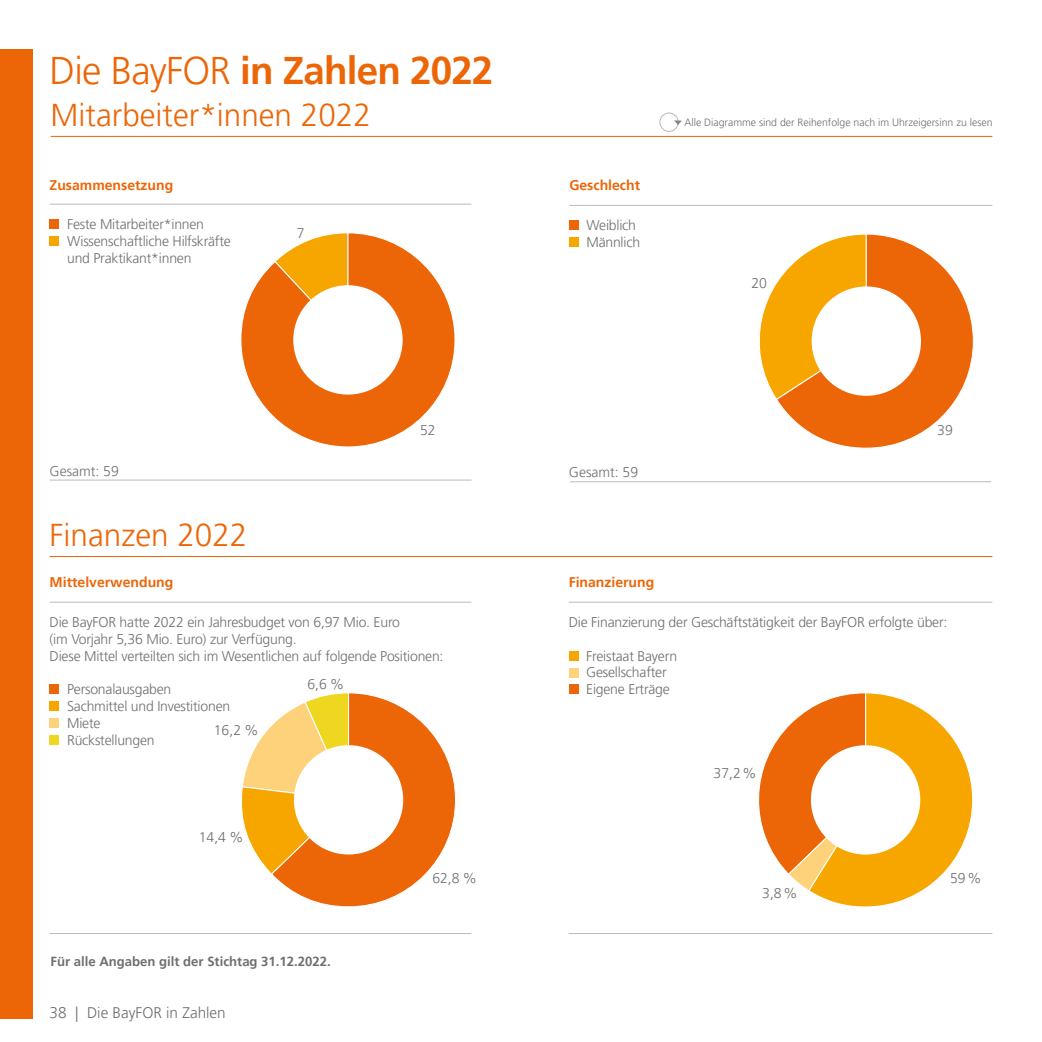
<style>
.page{position:relative;width:1042px;height:1042px;background:#fff}
.page>*{position:absolute;margin:0;border:0;box-sizing:border-box;transform-origin:0 0}
.t1{font:700 38.5px "Frutiger LT Pro";letter-spacing:-.02em;color:#ec6608}
.t2{font:300 31.5px "Frutiger LT Pro";color:#ec6608}
.t3{font:300 15.4px "Frutiger LT Pro";color:#706f6f}
.t4{font:300 14px/16.8px "Frutiger LT Pro";letter-spacing:-.015em;color:#706f6f}
.t5{font:700 14px "Frutiger LT Pro";color:#ec6608}
.t6{font:700 13.12px "Frutiger LT Pro";color:#706f6f}
.t7{font:300 10.5px "Frutiger LT Pro";color:#706f6f}
.s1{font-weight:300}
</style>
<div class="page">
<hr style="left:50px;top:204px;width:421px;height:1px;background:#bcbcbc">
<div style="left:50px;top:219px;width:9px;height:10px;background:#ec6608"></div>
<div style="left:50px;top:236px;width:9px;height:10px;background:#f7a600"></div>
<svg style="left:241px;top:232px;width:214px;height:215px"></svg>
<div style="left:293px;top:285px;width:110px;height:109px;background:#fff;border-radius:50%"></div>
<hr style="left:569px;top:205px;width:423px;height:1px;background:#bcbcbc">
<hr style="left:570px;top:481px;width:421px;height:1px;background:#bcbcbc">
<div style="left:569px;top:221px;width:9px;height:9px;background:#ec6608"></div>
<div style="left:569px;top:237px;width:9px;height:10px;background:#f7a600"></div>
<svg style="left:759px;top:234px;width:215px;height:215px"></svg>
<div style="left:811px;top:286px;width:110px;height:110px;background:#fff;border-radius:50%"></div>
<hr style="left:51px;top:136px;width:941px;height:1px;background:#ec6608">
<hr style="left:50px;top:480px;width:421px;height:1px;background:#bcbcbc">
<hr style="left:50px;top:602px;width:421px;height:1px;background:#bcbcbc">
<hr style="left:569px;top:602px;width:423px;height:1px;background:#bcbcbc">
<div style="left:50px;top:684px;width:9px;height:10px;background:#ec6608"></div>
<div style="left:50px;top:701px;width:9px;height:10px;background:#f7a600"></div>
<div style="left:50px;top:718px;width:9px;height:10px;background:#fed27a"></div>
<div style="left:50px;top:735px;width:9px;height:9px;background:#efd621"></div>
<div style="left:569px;top:651px;width:9px;height:9px;background:#f7a600"></div>
<div style="left:569px;top:668px;width:9px;height:9px;background:#fed27a"></div>
<div style="left:569px;top:684px;width:9px;height:10px;background:#ec6608"></div>
<svg style="left:758px;top:692px;width:215px;height:215px"></svg>
<div style="left:811px;top:745px;width:109px;height:109px;background:#fff;border-radius:50%"></div>
<svg style="left:241px;top:692px;width:215px;height:215px"></svg>
<div style="left:294px;top:745px;width:109px;height:109px;background:#fff;border-radius:50%"></div>
<hr style="left:50px;top:933px;width:421px;height:1px;background:#bcbcbc">
<hr style="left:568px;top:933px;width:424px;height:1px;background:#bcbcbc">
<hr style="left:50px;top:556px;width:942px;height:1px;background:#ec6608">
<div style="left:0;top:50px;width:33px;height:969px;background:#ec6608"></div>
<div style="left:659px;top:113px;width:19px;height:19px;border:1px solid #bab9ba;border-radius:50%"></div>
<svg style="left:674px;top:120px;width:8px;height:5px"></svg>
<h1 class="t1" style="left:50px;top:48px;width:445px"><span class="s1">Die BayFOR</span> in Zahlen 2022</h1>
<h2 class="t2" style="left:51px;top:97px;width:322px">Mitarbeiter*innen 2022</h2>
<p class="t5" style="left:50px;top:177px;width:125px">Zusammensetzung</p>
<p class="t4" style="left:67px;top:216px;width:165px">Feste Mitarbeiter*innen<br>Wissenschaftliche Hilfskräfte und Praktikant*innen</p>
<p class="t4" style="left:297px;top:225px;width:9px">7</p>
<p class="t4" style="left:50px;top:463px;width:71px">Gesamt: 59</p>
<h2 class="t2" style="left:50px;top:517px;width:199px">Finanzen 2022</h2>
<p class="t4" style="left:420px;top:422px;width:17px">52</p>
<p class="t5" style="left:569px;top:177px;width:72px">Geschlecht</p>
<p class="t4" style="left:586px;top:217px;width:55px">Weiblich<br>Männlich</p>
<p class="t7" style="left:684px;top:116px;width:310px">Alle Diagramme sind der Reihenfolge nach im Uhrzeigersinn zu lesen</p>
<p class="t4" style="left:751px;top:275px;width:17px">20</p>
<p class="t4" style="left:569px;top:464px;width:71px">Gesamt: 59</p>
<p class="t4" style="left:937px;top:422px;width:17px">39</p>
<p class="t5" style="left:50px;top:574px;width:125px">Mittelverwendung</p>
<p class="t5" style="left:569px;top:574px;width:87px">Finanzierung</p>
<p class="t4" style="left:50px;top:614px;width:395px">Die BayFOR hatte 2022 ein Jahresbudget von 6,97 Mio. Euro<br>(im Vorjahr 5,36 Mio. Euro) zur Verfügung.<br>Diese Mittel verteilten sich im Wesentlichen auf folgende Positionen:</p>
<p class="t4" style="left:67px;top:681px;width:165px">Personalausgaben<br>Sachmittel und Investitionen<br>Miete<br>Rückstellungen</p>
<p class="t4" style="left:569px;top:614px;width:380px">Die Finanzierung der Geschäftstätigkeit der BayFOR erfolgte über:</p>
<p class="t4" style="left:586px;top:647px;width:92px">Freistaat Bayern<br>Gesellschafter<br>Eigene Erträge</p>
<p class="t4" style="left:307px;top:676px;width:38px">6,6 %</p>
<p class="t4" style="left:214px;top:722px;width:46px">16,2 %</p>
<p class="t4" style="left:199px;top:829px;width:46px">14,4 %</p>
<p class="t6" style="left:50px;top:954px;width:282px">Für alle Angaben gilt der Stichtag 31.12.2022.</p>
<p class="t3" style="left:50px;top:1003px;width:178px">38 | Die BayFOR in Zahlen</p>
<p class="t4" style="left:432px;top:869px;width:46px">62,8 %</p>
<p class="t4" style="left:713px;top:765px;width:44px">37,2%</p>
<p class="t4" style="left:762px;top:885px;width:37px">3,8%</p>
<p class="t4" style="left:950px;top:869px;width:33px">59%</p>
</div>
